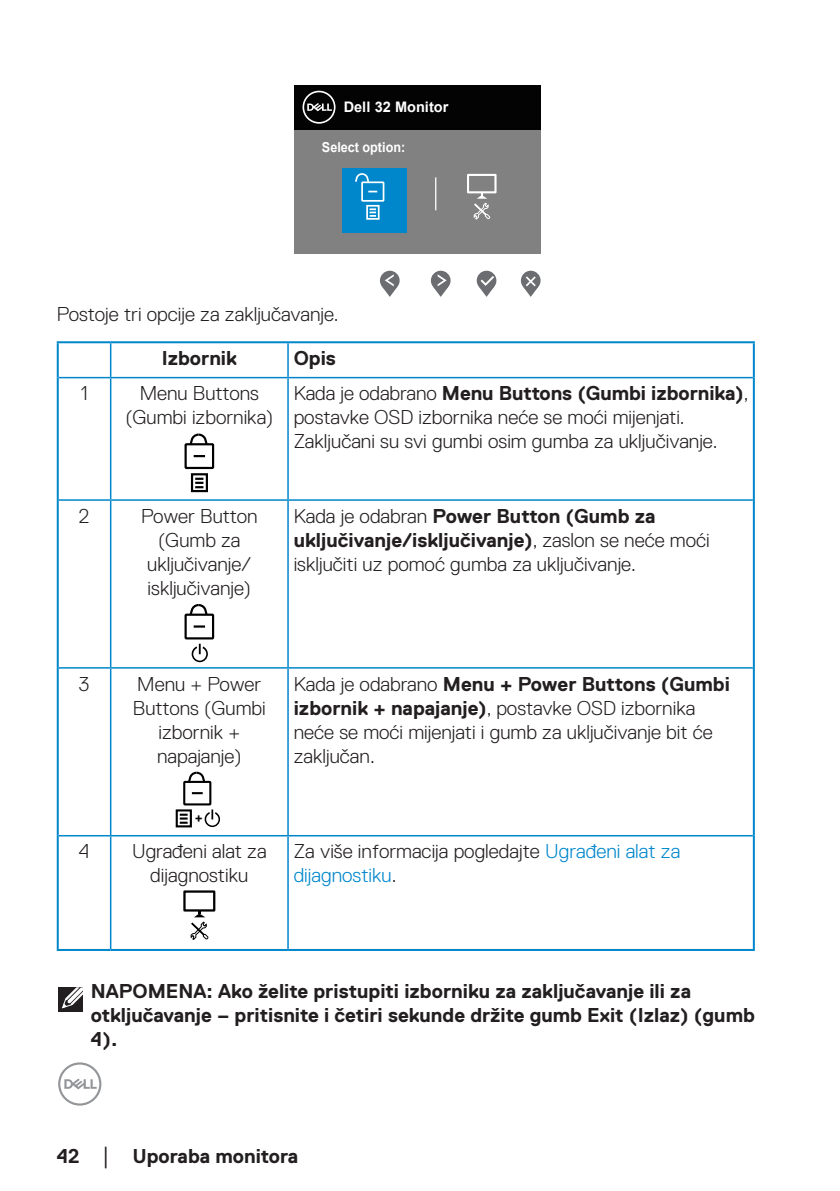
<style>
.page{position:relative;width:840px;height:1191px;background:#fff}
.page>*{position:absolute;margin:0;border:0;box-sizing:border-box;transform-origin:0 0}
.text{font:300 20px/24px "Dell Replica";color:#231f20;text-align:center}
.text-2{font:700 20px/24px "Dell Replica";color:#231f20}
.Table_Paragraph{font:300 20px/24px "Dell Replica";color:#231f20}
.Table_Head{font:700 20px "Dell Replica";color:#231f20}
.t1{font:700 14.6px "Arial";color:#fff}
.t2{font:700 13.8px "Arial";color:#fff;scale:.92 1}
.t3{font:700 12.6px "Arial";color:#000}
.s1{font-weight:700}
.s2{color:#0087cb}
.s3{font-family:"Times New Roman";font-weight:400;font-size:18px}
</style>
<div class="page">
<svg style="left:58px;top:1062px;width:43px;height:43px"></svg>
<div style="left:294px;top:130px;width:246px;height:124px;background:#818181"></div>
<div style="left:294px;top:85px;width:246px;height:44px;background:#030303"></div>
<svg style="left:302px;top:91px;width:33px;height:33px"></svg>
<div style="left:342px;top:168px;width:64px;height:65px;background:#0087cb"></div>
<hr style="left:435px;top:177px;width:1px;height:33px;background:#fff">
<div style="left:361px;top:181px;width:23px;height:21px;border:2px solid #fff"></div>
<svg style="left:355px;top:173px;width:14px;height:10px"></svg>
<div style="left:366px;top:205px;width:13px;height:15px;border:2px solid #fff"></div>
<svg style="left:369px;top:208px;width:7px;height:9px"></svg>
<div style="left:380px;top:271px;width:19px;height:19px;background:#6c6d70;border-radius:50%"></div>
<svg style="left:430px;top:271px;width:20px;height:19px"></svg>
<svg style="left:382px;top:274px;width:15px;height:23px"></svg>
<svg style="left:476px;top:271px;width:20px;height:19px"></svg>
<svg style="left:478px;top:274px;width:18px;height:23px"></svg>
<svg style="left:520px;top:271px;width:20px;height:19px"></svg>
<svg style="left:523px;top:274px;width:15px;height:23px"></svg>
<svg style="left:433px;top:274px;width:15px;height:23px"></svg>
<div style="left:466px;top:174px;width:30px;height:19px;border:2px solid #fff"></div>
<svg style="left:473px;top:193px;width:17px;height:27px"></svg>
<hr style="left:110px;top:343px;width:1px;height:34px;background:#0087cb">
<hr style="left:287px;top:343px;width:1px;height:34px;background:#0087cb">
<hr style="left:59px;top:377px;width:52px;height:1px;background:#0087cb">
<hr style="left:111px;top:377px;width:177px;height:1px;background:#0087cb">
<hr style="left:110px;top:378px;width:1px;height:121px;background:#0087cb">
<hr style="left:288px;top:377px;width:464px;height:1px;background:#0087cb">
<hr style="left:287px;top:378px;width:1px;height:121px;background:#0087cb">
<hr style="left:59px;top:499px;width:52px;height:2px;background:#0087cb">
<hr style="left:111px;top:499px;width:177px;height:2px;background:#0087cb">
<hr style="left:110px;top:501px;width:1px;height:166px;background:#0087cb">
<hr style="left:288px;top:499px;width:464px;height:2px;background:#0087cb">
<hr style="left:287px;top:501px;width:1px;height:166px;background:#0087cb">
<hr style="left:59px;top:667px;width:52px;height:1px;background:#0087cb">
<hr style="left:111px;top:667px;width:177px;height:1px;background:#0087cb">
<hr style="left:110px;top:668px;width:1px;height:167px;background:#0087cb">
<hr style="left:288px;top:667px;width:464px;height:1px;background:#0087cb">
<hr style="left:287px;top:668px;width:1px;height:167px;background:#0087cb">
<hr style="left:59px;top:835px;width:52px;height:1px;background:#0087cb">
<hr style="left:111px;top:835px;width:177px;height:1px;background:#0087cb">
<hr style="left:110px;top:836px;width:1px;height:113px;background:#0087cb">
<hr style="left:288px;top:835px;width:464px;height:1px;background:#0087cb">
<hr style="left:287px;top:836px;width:1px;height:113px;background:#0087cb">
<hr style="left:57px;top:341px;width:54px;height:2px;background:#0087cb">
<hr style="left:57px;top:343px;width:2px;height:34px;background:#0087cb">
<hr style="left:111px;top:341px;width:177px;height:2px;background:#0087cb">
<hr style="left:288px;top:341px;width:466px;height:2px;background:#0087cb">
<hr style="left:752px;top:343px;width:2px;height:34px;background:#0087cb">
<hr style="left:57px;top:377px;width:2px;height:123px;background:#0087cb">
<hr style="left:752px;top:377px;width:2px;height:123px;background:#0087cb">
<hr style="left:57px;top:500px;width:2px;height:168px;background:#0087cb">
<hr style="left:752px;top:500px;width:2px;height:168px;background:#0087cb">
<hr style="left:57px;top:668px;width:2px;height:167px;background:#0087cb">
<hr style="left:752px;top:668px;width:2px;height:167px;background:#0087cb">
<hr style="left:57px;top:835px;width:2px;height:114px;background:#0087cb">
<hr style="left:752px;top:835px;width:2px;height:114px;background:#0087cb">
<hr style="left:57px;top:949px;width:54px;height:2px;background:#0087cb">
<hr style="left:111px;top:949px;width:177px;height:2px;background:#0087cb">
<hr style="left:288px;top:949px;width:466px;height:2px;background:#0087cb">
<div style="left:184px;top:443px;width:30px;height:26px;border:2px solid #000"></div>
<svg style="left:193px;top:455px;width:12px;height:2px"></svg>
<svg style="left:189px;top:433px;width:19px;height:13px"></svg>
<div style="left:191px;top:473px;width:17px;height:19px;border:2px solid #000"></div>
<svg style="left:195px;top:478px;width:8px;height:10px"></svg>
<div style="left:184px;top:613px;width:30px;height:26px;border:2px solid #000"></div>
<svg style="left:193px;top:625px;width:12px;height:2px"></svg>
<svg style="left:189px;top:604px;width:19px;height:12px"></svg>
<svg style="left:191px;top:643px;width:17px;height:19px"></svg>
<div style="left:183px;top:781px;width:28px;height:24px;border:2px solid #000"></div>
<svg style="left:192px;top:792px;width:10px;height:2px"></svg>
<svg style="left:187px;top:771px;width:19px;height:13px"></svg>
<div style="left:176px;top:809px;width:16px;height:18px;border:2px solid #000"></div>
<svg style="left:180px;top:813px;width:7px;height:10px"></svg>
<svg style="left:204px;top:809px;width:16px;height:18px"></svg>
<div style="left:183px;top:890px;width:32px;height:21px;border:2px solid #000"></div>
<svg style="left:190px;top:911px;width:19px;height:29px"></svg>
<div style="left:59px;top:987px;width:24px;height:24px;background:#231f20"></div>
<svg style="left:62px;top:987px;width:21px;height:22px"></svg>
<p class="t1" style="left:344px;top:97px;width:106px">Dell 32 Monitor</p>
<p class="t2" style="left:322px;top:137px;width:92px">Select option:</p>
<p class="text" style="left:57px;top:302px;width:283px">Postoje tri opcije za zaključavanje.</p>
<p class="Table_Head" style="left:162px;top:347px;width:77px">Izbornik</p>
<p class="Table_Head" style="left:293px;top:347px;width:44px">Opis</p>
<p class="text" style="left:81px;top:381px;width:8px">1</p>
<p class="text" style="left:125px;top:381px;width:149px">Menu Buttons (Gumbi izbornika)</p>
<p class="text" style="left:293px;top:381px;width:456px;text-align:left">Kada je odabrano <span class="s1">Menu Buttons (Gumbi izbornika)</span>, postavke OSD izbornika neće se moći mijenjati.<br>Zaključani su svi gumbi osim gumba za uključivanje.</p>
<p class="text" style="left:79px;top:504px;width:12px">2</p>
<p class="text" style="left:141px;top:504px;width:118px">Power Button (Gumb za uključivanje/ isključivanje)</p>
<p class="text" style="left:293px;top:504px;width:417px;text-align:left">Kada je odabran <span class="s1">Power Button (Gumb za uključivanje/isključivanje)</span>, zaslon se neće moći isključiti uz pomoć gumba za uključivanje.</p>
<p class="text" style="left:79px;top:672px;width:12px">3</p>
<p class="text" style="left:133px;top:672px;width:134px">Menu + Power<br>Buttons (Gumbi izbornik + napajanje)</p>
<p class="t3" style="left:195px;top:809px;width:9px">+</p>
<p class="text" style="left:293px;top:672px;width:437px;text-align:left">Kada je odabrano <span class="s1">Menu + Power Buttons (Gumbi izbornik + napajanje)</span>, postavke OSD izbornika neće se moći mijenjati i gumb za uključivanje bit će zaključan.</p>
<p class="text" style="left:79px;top:839px;width:12px">4</p>
<p class="text" style="left:132px;top:839px;width:136px">Ugrađeni alat za dijagnostiku</p>
<p class="Table_Paragraph" style="left:293px;top:839px;width:388px">Za više informacija pogledajte <span class="s2">Ugrađeni alat za dijagnostiku</span>.</p>
<p class="text-2" style="left:91px;top:978px;width:665px">NAPOMENA: Ako želite pristupiti izborniku za zaključavanje ili za otključavanje – pritisnite i četiri sekunde držite gumb Exit (Izlaz) (gumb<br>4).</p>
<p class="text-2" style="left:57px;top:1143px;width:243px">42 <span class="s3">│</span> Uporaba monitora</p>
</div>
